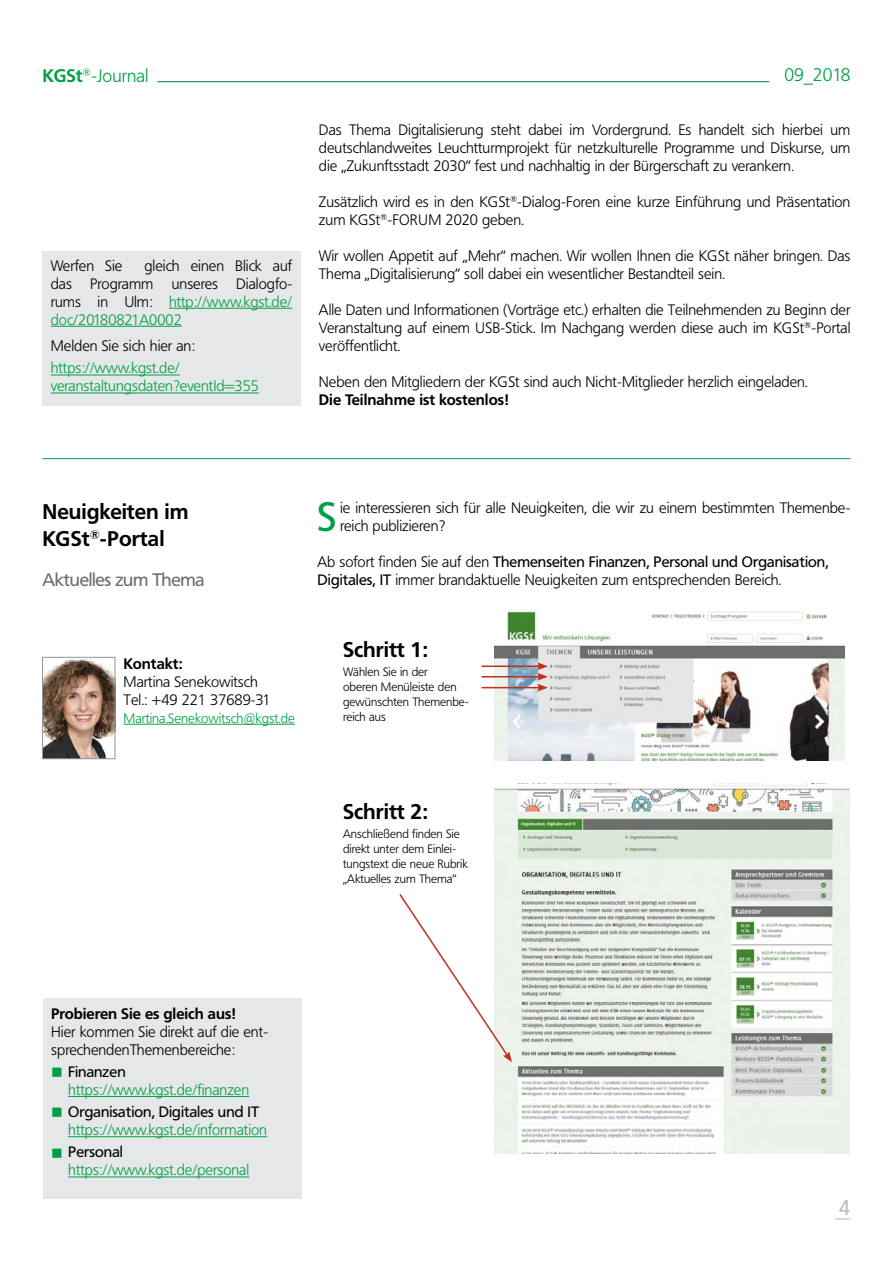
<style>
.page{position:relative;width:893px;height:1263px;background:#fff}
.page>*{position:absolute;margin:0;border:0;box-sizing:border-box;transform-origin:0 0}
.t1{font:40.5px "Frutiger BQ";color:#009f47}
.t2{font:700 21px/27px "Frutiger BQ";color:#000}
.t3{font:21px "Frutiger BQ";color:#bcbec0}
.t4{font:300 18px "Frutiger BQ";color:#009f47}
.t5{font:18px "Frutiger BQ";letter-spacing:-.02em;color:#6d6e71}
.t6{font:300 15px/18px "Frutiger BQ";color:#000}
.t7{font:300 15px/18px "Frutiger BQ";color:#009f47}
.t8{font:700 15px "Frutiger BQ";color:#000}
.t9{font:15px "Frutiger BQ";color:#000}
.t10{font:300 13.5px "Frutiger BQ";color:#009f47}
.t11{font:300 12px/15px "Frutiger BQ";color:#000}
.s1{font-weight:700}
.s2{color:#009f47}
.s3{font-weight:400}
</style>
<div class="page">
<svg style="left:835px;top:1218px;width:15px;height:1px"></svg>
<hr style="left:157px;top:81px;width:612px;height:1px;background:#009f47">
<div style="left:42px;top:251px;width:259px;height:155px;background:#e6e7e8"></div>
<hr style="left:169px;top:308px;width:123px;height:1px;background:#009f47">
<hr style="left:51px;top:326px;width:131px;height:1px;background:#009f47">
<hr style="left:51px;top:375px;width:129px;height:1px;background:#009f47">
<hr style="left:51px;top:393px;width:208px;height:1px;background:#009f47">
<hr style="left:42px;top:458px;width:808px;height:1px;background:#009f47">
<img style="left:494px;top:611px;width:351px;height:149px">
<img style="left:495px;top:783px;width:355px;height:370px">
<hr style="left:482px;top:665px;width:58px;height:2px;background:#bf311a">
<hr style="left:482px;top:676px;width:58px;height:1px;background:#bf311a">
<hr style="left:482px;top:687px;width:58px;height:1px;background:#bf311a">
<svg style="left:537px;top:662px;width:11px;height:29px"></svg>
<svg style="left:399px;top:892px;width:113px;height:170px"></svg>
<div style="left:43px;top:998px;width:258px;height:201px;background:#e6e7e8"></div>
<hr style="left:68px;top:1096px;width:181px;height:1px;background:#009f47">
<hr style="left:68px;top:1136px;width:199px;height:1px;background:#009f47">
<hr style="left:68px;top:1176px;width:181px;height:1px;background:#009f47">
<hr style="left:124px;top:724px;width:171px;height:1px;background:#009f47">
<img style="left:44px;top:659px;width:69px;height:98px">
<div style="left:42px;top:657px;width:73px;height:102px;border:1px solid #939598"></div>
<p class="t4" style="left:43px;top:65px;width:107px"><span class="s1">KGSt</span><sup>®</sup>-Journal</p>
<p class="t4" style="left:784px;top:65px;width:68px">09_2018</p>
<p class="t6" style="left:51px;top:257px;width:73px">Werfen Sie</p>
<p class="t6" style="left:51px;top:257px;width:243px;text-align:justify;text-indent:94px">gleich einen Blick auf das Programm unseres Dialogfo&shy;rums in Ulm: <span class="s2">http://www.kgst.de/ doc/20180821A0002</span></p>
<p class="t6" style="left:51px;top:337px;width:146px">Melden Sie sich hier an:</p>
<p class="t7" style="left:51px;top:359px;width:210px">https://www.kgst.de/ veranstaltungsdaten?eventId=355</p>
<p class="t6" style="left:319px;top:121px;width:533px;text-align:justify">Das Thema Digitalisierung steht dabei im Vordergrund. Es handelt sich hierbei um deutschlandweites Leuchtturmprojekt für netzkulturelle Programme und Diskurse, um die „Zukunftsstadt 2030“ fest und nachhaltig in der Bürgerschaft zu verankern.</p>
<p class="t6" style="left:319px;top:193px;width:533px">Zusätzlich wird es in den KGSt<sup>®</sup>-Dialog-Foren eine kurze Einführung und Präsentation zum KGSt<sup>®</sup>-FORUM 2020 geben.</p>
<p class="t6" style="left:319px;top:247px;width:533px">Wir wollen Appetit auf „Mehr“ machen. Wir wollen Ihnen die KGSt näher bringen. Das<br>Thema „Digitalisierung“ soll dabei ein wesentlicher Bestandteil sein.</p>
<p class="t6" style="left:319px;top:301px;width:533px;text-align:justify">Alle Daten und Informationen (Vorträge etc.) erhalten die Teilnehmenden zu Beginn der Veranstaltung auf einem USB-Stick. Im Nachgang werden diese auch im KGSt<sup>®</sup>-Portal veröffentlicht.</p>
<p class="t6" style="left:319px;top:373px;width:490px">Neben den Mitgliedern der KGSt sind auch Nicht-Mitglieder herzlich eingeladen.</p>
<p class="t8" style="left:319px;top:391px;width:191px">Die Teilnahme ist kostenlos!</p>
<h2 class="t2" style="left:43px;top:499px;width:148px">Neuigkeiten im<br>KGSt<sup>®</sup>-Portal</h2>
<p class="t5" style="left:43px;top:569px;width:163px">Aktuelles zum Thema</p>
<p class="t8" style="left:124px;top:655px;width:61px">Kontakt:</p>
<p class="t6" style="left:124px;top:673px;width:148px">Martina Senekowitsch<br>Tel.: +49 221 37689-31</p>
<p class="t10" style="left:124px;top:710px;width:173px">Martina.Senekowitsch@kgst.de</p>
<h1 class="t1" style="left:318px;top:493px;width:21px">S</h1>
<p class="t6" style="left:340px;top:499px;width:512px">ie interessieren sich für alle Neuigkeiten, die wir zu einem bestimmten Themenbe&shy;reich publizieren?</p>
<p class="t6" style="left:318px;top:553px;width:512px">Ab sofort finden Sie auf den <span class="s3">Themenseiten Finanzen, Personal und Organisation,<br>Digitales, IT</span> immer brandaktuelle Neuigkeiten zum entsprechenden Bereich.</p>
<h2 class="t2" style="left:343px;top:636px;width:86px">Schritt 1:</h2>
<p class="t11" style="left:343px;top:665px;width:127px">Wählen Sie in der<br>oberen Menüleiste den gewünschten Themenbe&shy;reich aus</p>
<h2 class="t2" style="left:343px;top:798px;width:86px">Schritt 2:</h2>
<p class="t11" style="left:343px;top:827px;width:126px">Anschließend finden Sie direkt unter dem Einlei&shy;tungstext die neue Rubrik „Aktuelles zum Thema“</p>
<p class="t8" style="left:51px;top:1004px;width:186px">Probieren Sie es gleich aus!</p>
<p class="t6" style="left:51px;top:1023px;width:218px">Hier kommen Sie direkt auf die ent&shy;sprechendenThemenbereiche:</p>
<p class="t9" style="left:68px;top:1063px;width:59px">Finanzen</p>
<p class="t7" style="left:68px;top:1081px;width:182px">https://www.kgst.de/finanzen</p>
<p class="t9" style="left:68px;top:1103px;width:192px">Organisation, Digitales und IT</p>
<p class="t7" style="left:68px;top:1121px;width:200px">https://www.kgst.de/information</p>
<p class="t9" style="left:68px;top:1143px;width:56px">Personal</p>
<p class="t7" style="left:68px;top:1161px;width:182px">https://www.kgst.de/personal</p>
<h2 class="t3" style="left:839px;top:1195px;width:13px">4</h2>
</div>
